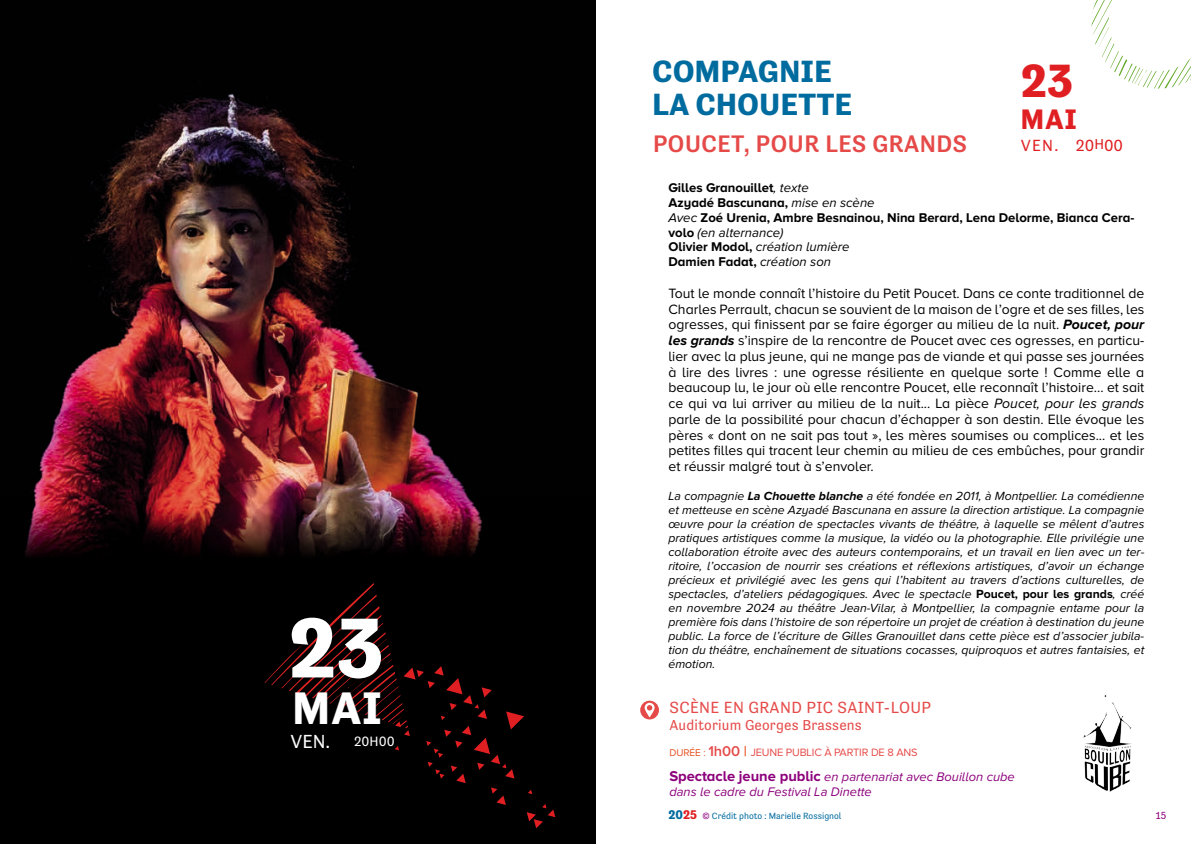
<style>
.page{position:relative;width:1191px;height:844px;background:#fff}
.page>*{position:absolute;margin:0;border:0;box-sizing:border-box;transform-origin:0 0}
.t1{font:700 86.98px "Tenso";color:#fff}
.t2{font:700 47.77px "Tenso";color:#e01f22}
.t3{font:700 46.73px "Tenso";color:#fff}
.t4{font:700 31.5px/33.1px "Tenso";letter-spacing:.02em;color:#006b9e}
.t5{font:700 28.88px "Tenso";color:#e01f22}
.t6{font:500 24.5px "Tenso";letter-spacing:.02em;color:#e54a48}
.t7{font:16.62px "Tenso";letter-spacing:.02em;color:#e54a48}
.t8{font:16.62px "Tenso";letter-spacing:.035em;color:#e01f22}
.t9{font:14.7px "Tenso";letter-spacing:.01em;color:#e54a48}
.t10{font:14px/15.8px "Proxima Nova A";color:#000;text-align:justify}
.t11{font:13.83px "Tenso";color:#fff}
.t12{font:700 13.12px/14.9px "Proxima Nova A";color:#000}
.t13{font:italic 12.95px/14.7px "Proxima Nova A";color:#8c007c}
.t14{font:italic 12.25px/14px "Proxima Nova A";color:#000;text-align:justify}
.t15{font:11.03px "Proxima Nova A";letter-spacing:-.015em;color:#e54a48}
.t16{font:10.5px "Tenso";color:#8c007c}
.t17{font:9.28px "Tenso";color:#006b9e}
.s1{font-size:19.43px}
.s2{font-size:14.7px}
.s3{font-weight:400;font-style:italic}
.s4{font-weight:700;font-style:italic}
.s5{font-style:italic}
.s6{font-weight:700}
.s7{font-weight:700;font-style:normal}
.s8{font-size:10.15px;color:#e55121}
.s9{font-weight:600;font-size:14.7px}
.s10{font-weight:600;font-size:14.7px;color:#e55121}
.s11{font-weight:700;font-style:normal;font-size:14.7px}
.s12{font-weight:700;font-size:12.95px}
.s13{font-weight:700;font-size:12.95px;color:#e01f22}
.s14{color:#8c007c}
</style>
<div class="page">
<img style="left:0;top:0;width:595px;height:497px">
<svg style="left:0;top:497px;width:595px;height:346px;background:#0e0406"></svg>
<div style="left:261px;top:581px;width:294px;height:247px;background:#000"></div>
<svg style="left:1091px;top:0;width:100px;height:89px"></svg>
<svg style="left:640px;top:700px;width:19px;height:19px"></svg>
<svg style="left:644px;top:702px;width:10px;height:15px"></svg>
<img style="left:1083px;top:694px;width:49px;height:98px">
<h1 class="t1" style="left:288px;top:598px;width:97px">23</h1>
<h3 class="t3" style="left:293px;top:681px;width:91px">MAI</h3>
<p class="t11" style="left:290px;top:733px;width:106px"><span class="s1">VEN.</span> 20H00</p>
<h3 class="t4" style="left:652px;top:55px;width:201px">COMPAGNIE<br>LA CHOUETTE</h3>
<h2 class="t2" style="left:1021px;top:53px;width:54px">23</h2>
<h3 class="t5" style="left:1021px;top:102px;width:57px">MAI</h3>
<h3 class="t8" style="left:1021px;top:136px;width:104px">VEN. 20<span class="s2">H</span>00</h3>
<h3 class="t6" style="left:653px;top:130px;width:315px">POUCET, POUR LES GRANDS</h3>
<p class="t12" style="left:668px;top:180px;width:467px">Gilles Granouillet<span class="s3">, texte<br></span>Azyadé Bascunana, <span class="s3">mise en scène<br>Avec</span> Zoé Urenia, Ambre Besnainou, Nina Berard, Lena Delorme, Bianca Cera&shy;volo <span class="s3">(en alternance)<br></span>Olivier Modol, <span class="s3">création lumière<br></span>Damien Fadat, <span class="s3">création son</span></p>
<p class="t10" style="left:668px;top:285px;width:477px">Tout le monde connaît l’histoire du Petit Poucet. Dans ce conte traditionnel de Charles Perrault, chacun se souvient de la maison de l’ogre et de ses filles, les ogresses, qui finissent par se faire égorger au milieu de la nuit. <span class="s4">Poucet, pour les grands</span> s’inspire de la rencontre de Poucet avec ces ogresses, en particu&shy;lier avec la plus jeune, qui ne mange pas de viande et qui passe ses journées à lire des livres : une ogresse résiliente en quelque sorte ! Comme elle a beaucoup lu, le jour où elle rencontre Poucet, elle reconnaît l’histoire... et sait ce qui va lui arriver au milieu de la nuit... La pièce <span class="s5">Poucet, pour les grands </span>parle de la possibilité pour chacun d’échapper à son destin. Elle évoque les pères « dont on ne sait pas tout », les mères soumises ou complices... et les petites filles qui tracent leur chemin au milieu de ces embûches, pour grandir et réussir malgré tout à s’envoler.</p>
<p class="t14" style="left:668px;top:489px;width:477px">La compagnie <span class="s6">La Chouette blanche</span> a été fondée en 2011, à Montpellier. La comédienne et metteuse en scène Azyadé Bascunana en assure la direction artistique. La compagnie œuvre pour la création de spectacles vivants de théâtre, à laquelle se mêlent d’autres pratiques artistiques comme la musique, la vidéo ou la photographie. Elle privilégie une collaboration étroite avec des auteurs contemporains, et un travail en lien avec un ter&shy;ritoire, l’occasion de nourrir ses créations et réflexions artistiques, d’avoir un échange précieux et privilégié avec les gens qui l’habitent au travers d’actions culturelles, de spectacles, d’ateliers pédagogiques. Avec le spectacle <span class="s7">Poucet, pour les grands</span>, créé en novembre 2024 au théâtre Jean-Vilar, à Montpellier, la compagnie entame pour la première fois dans l’histoire de son répertoire un projet de création à destination du jeune public. La force de l’écriture de Gilles Granouillet dans cette pièce est d’associer jubila&shy;tion du théâtre, enchaînement de situations cocasses, quiproquos et autres fantaisies, et émotion.</p>
<h3 class="t7" style="left:669px;top:697px;width:263px">SCÈNE EN GRAND PIC SAINT-LOUP</h3>
<p class="t9" style="left:669px;top:716px;width:194px">Auditorium Georges Brassens</p>
<p class="t15" style="left:669px;top:745px;width:250px"><span class="s8">DURÉE :</span> <span class="s9">1h00</span> <span class="s10">|</span> JEUNE PUBLIC À PARTIR DE 8 ANS</p>
<p class="t13" style="left:669px;top:769px;width:347px"><span class="s11">Spectacle jeune public</span> en partenariat avec Bouillon cube dans le cadre du Festival La Dinette</p>
<p class="t17" style="left:668px;top:810px;width:174px"><span class="s12">20</span><span class="s13">25</span> <span class="s14">©</span> Crédit photo : Marielle Rossignol</p>
<p class="t16" style="left:1155px;top:809px;width:12px">15</p>
</div>
